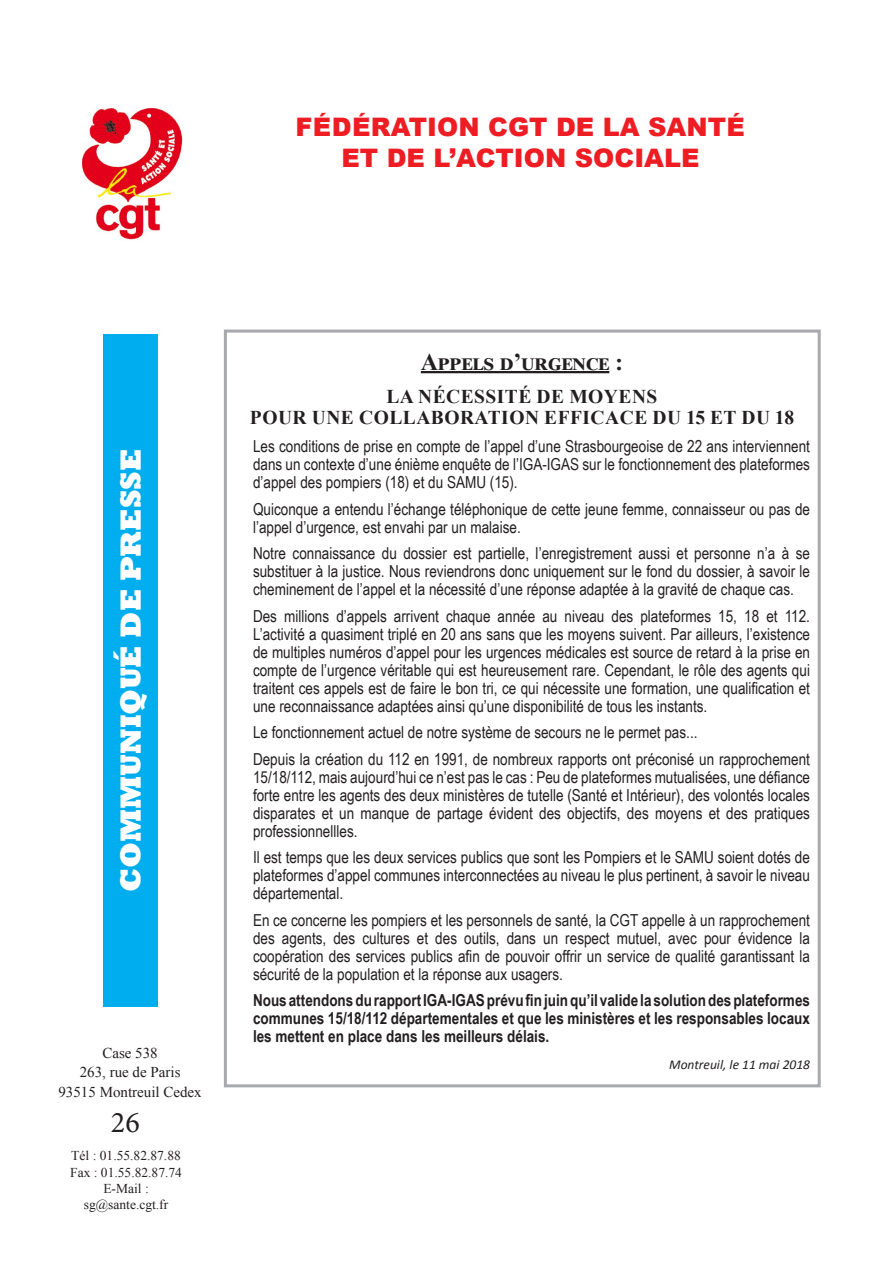
<style>
.page{position:relative;width:893px;height:1263px;background:#fff}
.page>*{position:absolute;margin:0;border:0;box-sizing:border-box;transform-origin:0 0}
.t1{font:800 30px "Rockwell";color:#fff}
.t2{font:30px "Minion Pro";color:#231f20}
.t3{font:900 25.5px "Arial";color:#ee1d23}
.titre{font:700 24px "Times New Roman";letter-spacing:-.01em;color:#231f20}
.titre-2{font:700 19.5px/21px "Times New Roman";letter-spacing:.025em;color:#231f20;text-align:center}
.txt_courant{font:16.5px/18px "Arial Narrow";color:#231f20;text-align:justify}
.txt_courant-2{font:700 16.5px/18px "Arial Narrow";color:#231f20;text-align:justify}
.t4{font:15px "Times New Roman";color:#231f20}
.t5{font:13.5px "Times New Roman";color:#231f20}
.txt_courant-3{font:italic 13.5px "Calibri";color:#231f20}
</style>
<div class="page">
<img style="left:81px;top:107px;width:102px;height:133px">
<div style="left:103px;top:334px;width:55px;height:673px;background:#00aeef"></div>
<div style="left:224px;top:330px;width:597px;height:757px;border:3px solid #a8a9ad"></div>
<hr style="left:421px;top:371px;width:188px;height:2px;background:#231f20">
<p class="t3" style="left:295px;top:108px;width:451px">FÉDÉRATION CGT DE LA SANTÉ</p>
<p class="t3" style="left:341px;top:140px;width:360px">ET DE L’ACTION SOCIALE</p>
<p class="titre" style="left:421px;top:344px;width:204px">Appels d’urgence :</p>
<p class="titre-2" style="left:250px;top:386px;width:546px">LA NÉCESSITÉ DE MOYENS<br>POUR UNE COLLABORATION EFFICACE DU 15 ET DU 18</p>
<p class="t1" style="left:113px;top:892px;width:445px;rotate:-90deg">COMMUNIQUÉ DE PRESSE</p>
<p class="txt_courant" style="left:253px;top:437px;width:559px">Les conditions de prise en compte de l’appel d’une Strasbourgeoise de 22 ans interviennent dans un contexte d’une énième enquête de l’IGA-IGAS sur le fonctionnement des plateformes d’appel des pompiers (18) et du SAMU (15).</p>
<p class="txt_courant" style="left:253px;top:499px;width:559px">Quiconque a entendu l’échange téléphonique de cette jeune femme, connaisseur ou pas de l’appel d’urgence, est envahi par un malaise.</p>
<p class="txt_courant" style="left:253px;top:544px;width:558px">Notre connaissance du dossier est partielle, l’enregistrement aussi et personne n’a à se substituer à la justice. Nous reviendrons donc uniquement sur le fond du dossier, à savoir le cheminement de l’appel et la nécessité d’une réponse adaptée à la gravité de chaque cas.</p>
<p class="txt_courant" style="left:253px;top:606px;width:559px">Des millions d’appels arrivent chaque année au niveau des plateformes 15, 18 et 112.<br>L’activité a quasiment triplé en 20 ans sans que les moyens suivent. Par ailleurs, l’existence de multiples numéros d’appel pour les urgences médicales est source de retard à la prise en compte de l’urgence véritable qui est heureusement rare. Cependant, le rôle des agents qui traitent ces appels est de faire le bon tri, ce qui nécessite une formation, une qualification et une reconnaissance adaptées ainsi qu’une disponibilité de tous les instants.</p>
<p class="txt_courant" style="left:253px;top:723px;width:446px">Le fonctionnement actuel de notre système de secours ne le permet pas...</p>
<p class="txt_courant" style="left:253px;top:749px;width:558px">Depuis la création du 112 en 1991, de nombreux rapports ont préconisé un rapprochement 15/18/112, mais aujourd’hui ce n’est pas le cas : Peu de plateformes mutualisées, une défiance forte entre les agents des deux ministères de tutelle (Santé et Intérieur), des volontés locales disparates et un manque de partage évident des objectifs, des moyens et des pratiques professionnellles.</p>
<p class="txt_courant" style="left:253px;top:848px;width:558px">Il est temps que les deux services publics que sont les Pompiers et le SAMU soient dotés de plateformes d’appel communes interconnectées au niveau le plus pertinent, à savoir le niveau départemental.</p>
<p class="txt_courant" style="left:253px;top:910px;width:559px">En ce concerne les pompiers et les personnels de santé, la CGT appelle à un rapprochement des agents, des cultures et des outils, dans un respect mutuel, avec pour évidence la coopération des services publics afin de pouvoir offrir un service de qualité garantissant la sécurité de la population et la réponse aux usagers.</p>
<p class="txt_courant-2" style="left:253px;top:991px;width:559px">Nous attendons du rapport IGA-IGAS prévu fin juin qu’il valide la solution des plateformes communes 15/18/112 départementales et que les ministères et les responsables locaux les mettent en place dans les meilleurs délais.</p>
<p class="txt_courant-3" style="left:669px;top:1055px;width:142px">Montreuil, le 11 mai 2018</p>
<p class="t4" style="left:102px;top:1042px;width:57px">Case 538</p>
<p class="t4" style="left:80px;top:1061px;width:102px">263, rue de Paris</p>
<p class="t4" style="left:58px;top:1081px;width:145px">93515 Montreuil Cedex</p>
<p class="t2" style="left:111px;top:1102px;width:31px">26</p>
<p class="t5" style="left:71px;top:1146px;width:111px">Tél : 01.55.82.87.88</p>
<p class="t5" style="left:70px;top:1162px;width:113px">Fax : 01.55.82.87.74</p>
<p class="t5" style="left:103px;top:1179px;width:47px">E-Mail :</p>
<p class="t5" style="left:84px;top:1195px;width:86px">sg@sante.cgt.fr</p>
</div>
